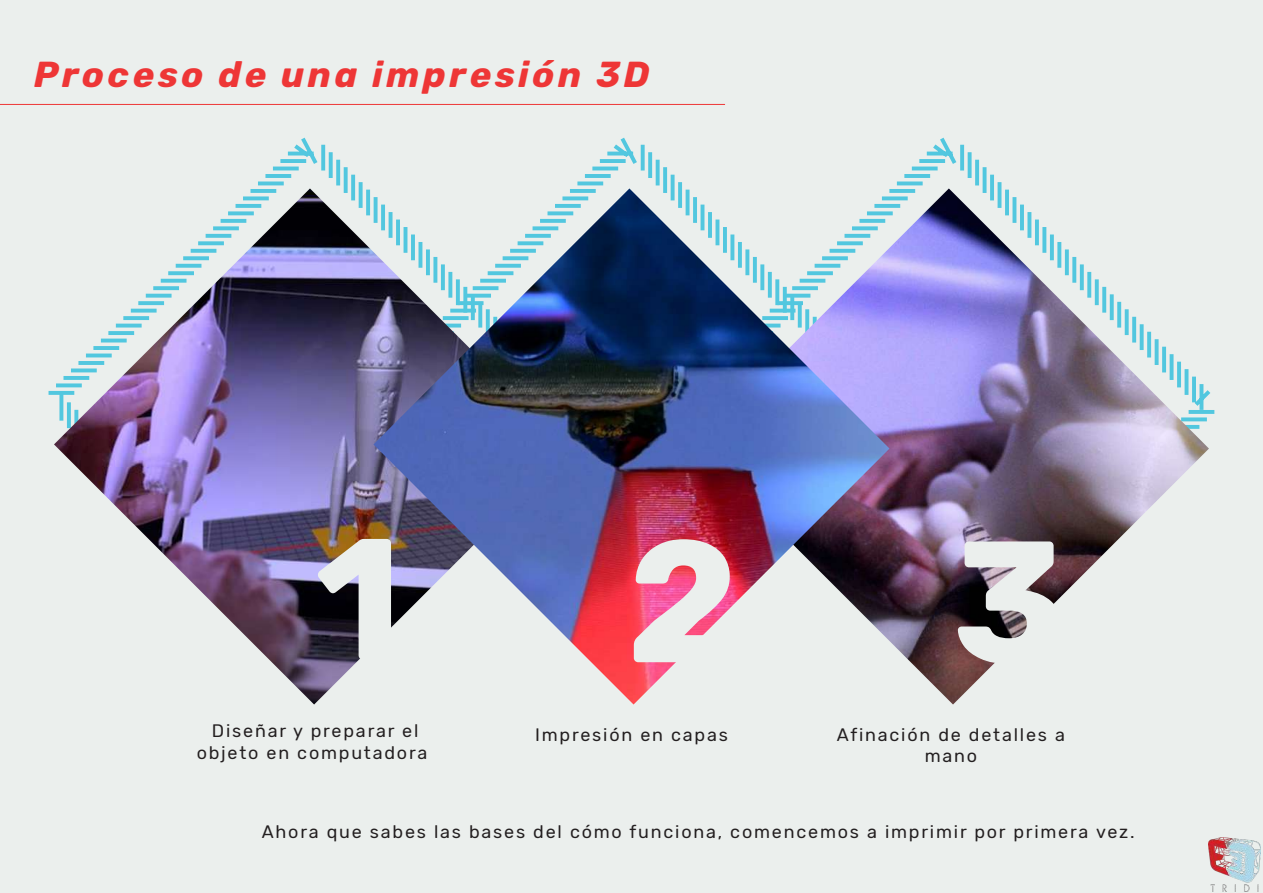
<style>
.page{position:relative;width:1263px;height:893px;background:#ebefed}
.page>*{position:absolute;margin:0;border:0;box-sizing:border-box;transform-origin:0 0}
.t1{font:700 172.5px "Rubik";color:#ebefed}
.t2{font:italic 700 36px "Rubik";letter-spacing:.1em;color:#ee3636}
.t3{font:18px/21.6px "Rubik";letter-spacing:.1em;color:#231f20;text-align:center}
</style>
<div class="page">
<svg style="left:896px;top:137px;width:319px;height:277px"></svg>
<svg style="left:48px;top:137px;width:531px;height:258px"></svg>
<img style="left:54px;top:188px;width:319px;height:516px">
<img style="left:889px;top:188px;width:320px;height:516px">
<img style="left:373px;top:188px;width:516px;height:516px">
<hr style="left:0;top:104px;width:725px;height:1px;background:#ee3636">
<img style="left:1209px;top:837px;width:52px;height:55px">
<h2 class="t2" style="left:34px;top:54px;width:617px">Proceso de una impresión 3D</h2>
<h1 class="t1" style="left:315px;top:499px;width:88px">1</h1>
<h1 class="t1" style="left:627px;top:501px;width:442px">2 3</h1>
<p class="t3" style="left:197px;top:720px;width:232px">Diseñar y preparar el objeto en computadora</p>
<p class="t3" style="left:535px;top:724px;width:194px">Impresión en capas</p>
<p class="t3" style="left:837px;top:724px;width:230px">Afinación de detalles a mano</p>
<p class="t3" style="left:262px;top:821px;width:874px">Ahora que sabes las bases del cómo funciona, comencemos a imprimir por primera vez.</p>
</div>
